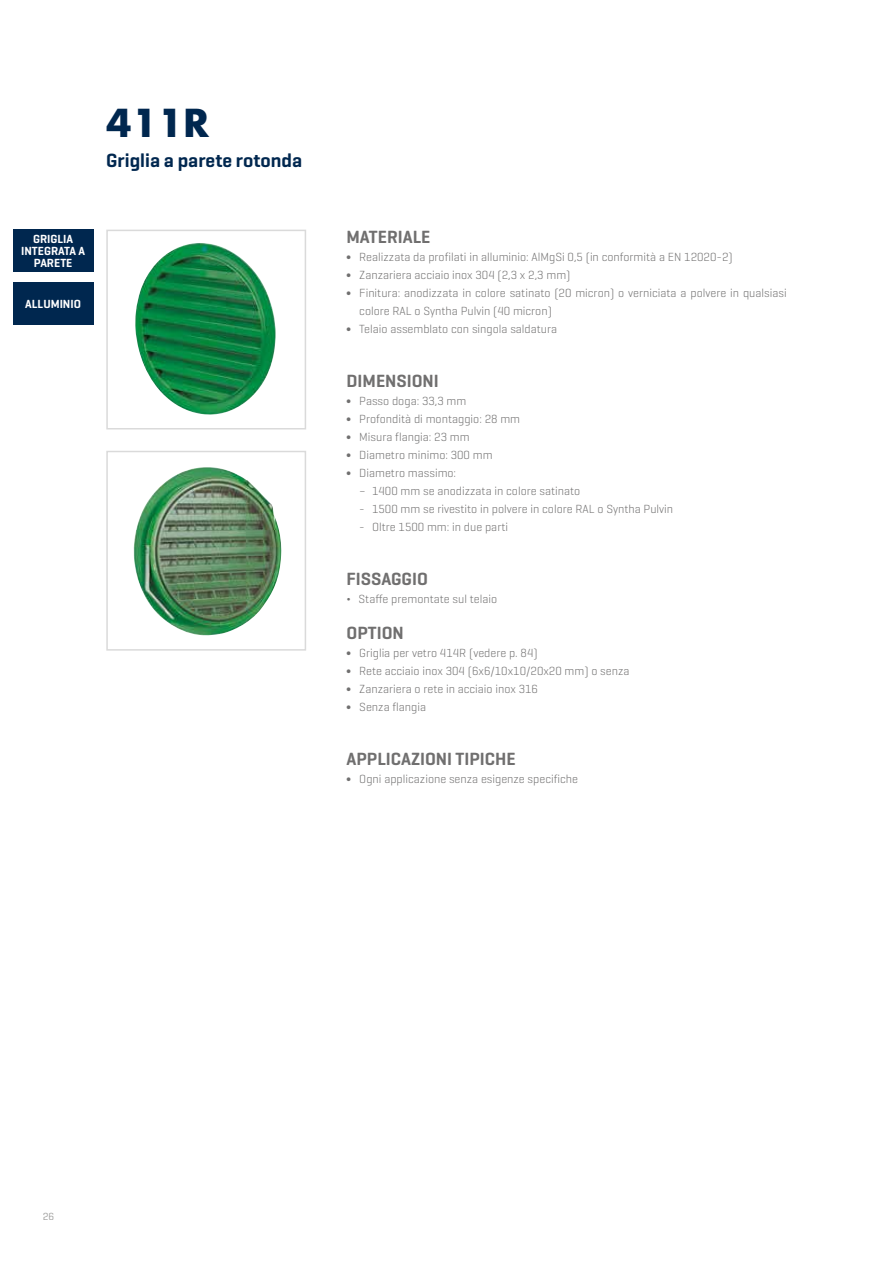
<style>
.page{position:relative;width:893px;height:1263px;background:#fff}
.page>*{position:absolute;margin:0;border:0;box-sizing:border-box;transform-origin:0 0}
.t1{font:700 37.5px "Futura Std";color:#00274f}
.t2{font:600 19.5px "Geogrotesque";color:#00274f}
.t3{font:600 18px "Geogrotesque";color:#706f6f}
.t4{font:300 12px/18px "Geogrotesque";color:#706f6f}
.t5{font:600 12px/12px "Geogrotesque";color:#fff;text-align:center}
.t6{font:10.5px "Geogrotesque";color:#9d9d9c}
</style>
<div class="page">
<div style="left:13px;top:230px;width:81px;height:42px;background:#00274f"></div>
<img style="left:135px;top:243px;width:141px;height:172px">
<div style="left:106px;top:230px;width:200px;height:199px;border:2px solid #dadada"></div>
<img style="left:133px;top:467px;width:149px;height:169px">
<div style="left:106px;top:451px;width:200px;height:200px;border:2px solid #dadada"></div>
<div style="left:13px;top:282px;width:81px;height:43px;background:#00274f"></div>
<h1 class="t1" style="left:106px;top:98px;width:104px">411R</h1>
<h2 class="t2" style="left:106px;top:148px;width:197px">Griglia a parete rotonda</h2>
<p class="t5" style="left:21px;top:233px;width:65px">GRIGLIA<br>INTEGRATA A<br>PARETE</p>
<p class="t5" style="left:25px;top:298px;width:57px">ALLUMINIO</p>
<h3 class="t3" style="left:347px;top:226px;width:85px">MATERIALE</h3>
<p class="t4" style="left:347px;top:248px;width:388px">∫ Realizzata da profilati in alluminio: AlMgSi 0,5 (in conformità a EN 12020-2)</p>
<p class="t4" style="left:347px;top:266px;width:225px">∫ Zanzariera acciaio inox 304 (2,3 x 2,3 mm)</p>
<p class="t4" style="left:347px;top:284px;width:442px">∫ Finitura: anodizzata in colore satinato (20 micron) o verniciata a polvere in qualsiasi</p>
<p class="t4" style="left:359px;top:302px;width:194px">colore RAL o Syntha Pulvin (40 micron)</p>
<p class="t4" style="left:347px;top:320px;width:212px">∫ Telaio assemblato con singola saldatura</p>
<h3 class="t3" style="left:347px;top:370px;width:94px">DIMENSIONI</h3>
<p class="t4" style="left:347px;top:392px;width:175px">∫ Passo doga: 33,3 mm<br>∫ Profondità di montaggio: 28 mm ∫ Misura flangia: 23 mm<br>∫ Diametro minimo: 300 mm<br>∫ Diametro massimo:</p>
<p class="t4" style="left:359px;top:482px;width:222px">– 1400 mm se anodizzata in colore satinato</p>
<p class="t4" style="left:359px;top:500px;width:315px">- 1500 mm se rivestito in polvere in colore RAL o Syntha Pulvin</p>
<p class="t4" style="left:359px;top:518px;width:150px">- Oltre 1500 mm: in due parti</p>
<h3 class="t3" style="left:347px;top:568px;width:83px">FISSAGGIO</h3>
<p class="t4" style="left:347px;top:590px;width:152px">¬ Staffe premontate sul telaio</p>
<h3 class="t3" style="left:347px;top:622px;width:59px">OPTION</h3>
<p class="t4" style="left:347px;top:644px;width:284px">∫ Griglia per vetro 414R (vedere p. 84)<br>∫ Rete acciaio inox 304 (6x6/10x10/20x20 mm) o senza ∫ Zanzariera o rete in acciaio inox 316<br>∫ Senza flangia</p>
<h3 class="t3" style="left:347px;top:748px;width:170px">APPLICAZIONI TIPICHE</h3>
<p class="t4" style="left:347px;top:770px;width:233px">∫ Ogni applicazione senza esigenze specifiche</p>
<p class="t6" style="left:43px;top:1210px;width:13px">26</p>
</div>
